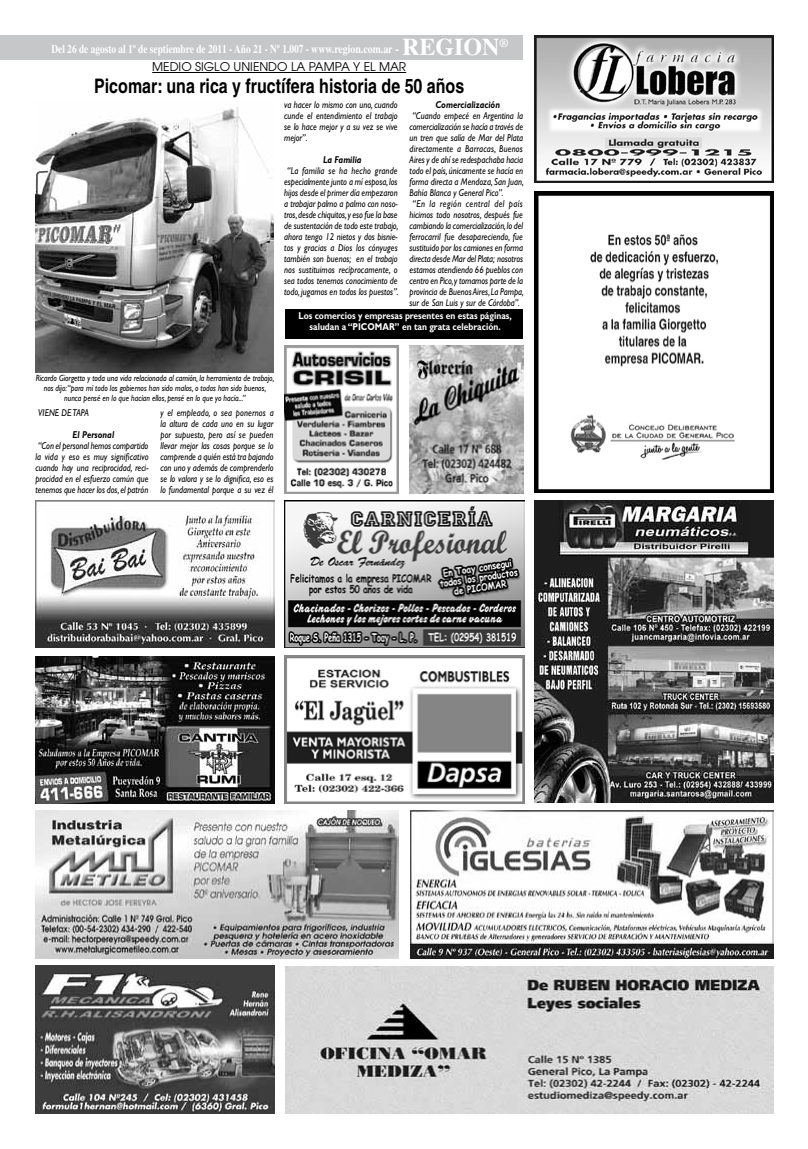
<style>
.page{position:relative;width:808px;height:1149px;background:#fff}
.page>*{position:absolute;margin:0;border:0;box-sizing:border-box;transform-origin:0 0}
.t1{font:700 20px "Helvetica";color:#000;scale:.8 1}
.t2{font:700 12px "Times";color:#fff;scale:.78 1}
.t3{font:12px "Avant Garde";color:#000}
.t4{font:italic 10px/11px "Gill Sans";color:#000;text-align:justify;scale:.85 1}
.t5{font:700 10px/11px "Gill Sans";color:#fff;text-align:center;scale:.85 1}
.t6{font:italic 700 10px "Gill Sans";color:#000;scale:.85 1}
.t7{font:italic 9px/10px "Gill Sans";color:#000;text-align:center;scale:.85 1}
.s1{font-size:24px}
</style>
<div class="page">
<div style="left:0;top:35px;width:523px;height:25px;background:#c6c7c8"></div>
<hr style="left:152px;top:72px;width:254px;height:1px;background:#000">
<img style="left:35px;top:107px;width:239px;height:265px">
<div style="left:285px;top:309px;width:237px;height:29px;background:#000"></div>
<img style="left:410px;top:810px;width:363px;height:147px">
<img style="left:285px;top:346px;width:113px;height:147px">
<img style="left:285px;top:500px;width:239px;height:147px">
<img style="left:35px;top:965px;width:239px;height:147px">
<img style="left:410px;top:346px;width:113px;height:147px">
<img style="left:534px;top:35px;width:239px;height:148px">
<img style="left:534px;top:500px;width:239px;height:302px">
<img style="left:286px;top:966px;width:487px;height:147px">
<img style="left:534px;top:191px;width:239px;height:301px">
<img style="left:35px;top:500px;width:239px;height:147px">
<img style="left:285px;top:655px;width:239px;height:147px">
<img style="left:35px;top:810px;width:364px;height:147px">
<img style="left:35px;top:656px;width:239px;height:147px">
<p class="t2" style="left:51px;top:42px;width:587px">Del 26 de agosto al 1º de septiembre de 2011 - Año 21 - Nº 1.007 - www.region.com.ar - <span class="s1">REGION</span>®</p>
<p class="t3" style="left:152px;top:59px;width:255px">MEDIO SIGLO UNIENDO LA PAMPA Y EL MAR</p>
<h1 class="t1" style="left:94px;top:74px;width:464px">Picomar: una rica y fructífera historia de 50 años</h1>
<p class="t4" style="left:284px;top:99px;width:135px">va hacer lo mismo con uno, cuando cunde el entendimiento el trabajo se lo hace mejor y a su vez se vive mejor”.</p>
<p class="t6" style="left:323px;top:154px;width:47px">La Familia</p>
<p class="t4" style="left:284px;top:165px;width:136px">“La familia se ha hecho grande especialmente junto a mí esposa, los hijos desde el primer día empezaron a trabajar palmo a palmo con noso&shy;tros, desde chiquitos, y eso fue la base de sustentación de todo este trabajo, ahora tengo 12 nietos y dos bisnie&shy;tos y gracias a Dios los cónyuges también son buenos; en el trabajo nos sustituimos recíprocamente, o sea todos tenemos conocimiento de todo, jugamos en todos los puestos”.</p>
<p class="t6" style="left:435px;top:99px;width:78px">Comercialización</p>
<p class="t4" style="left:410px;top:110px;width:136px;text-align:left">“Cuando empecé en Argentina la comercialización se hacía a través de un tren que salía de Mar del Plata directamente a Barracas, Buenos Aires y de ahí se redespachaba hacia todo el país, únicamente se hacía en forma directa a Mendoza, San Juan, Bahía Blanca y General Pico”.<br>“En la región central del país hicimos todo nosotros, después fue cambiando la comercialización, lo del ferrocarril fue desapareciendo, fue sustituido por los camiones en forma directa desde Mar del Plata; nosotros estamos atendiendo 66 pueblos con centro en Pico, y tomamos parte de la provincia de Buenos Aires, La Pampa, sur de San Luis y sur de Córdoba”.</p>
<p class="t7" style="left:36px;top:373px;width:282px">Ricardo Giorgetto y toda una vida relacionada al camión, la herramienta de trabajo, nos dijo: “para mí todo los gobiernos han sido malos, o todos han sido buenos, nunca pensé en lo que hacían ellos, pensé en lo que yo hacía...”</p>
<p class="t4" style="left:38px;top:407px;width:61px">VIENE DE TAPA</p>
<p class="t6" style="left:73px;top:429px;width:51px">El Personal</p>
<p class="t4" style="left:35px;top:440px;width:135px">“Con el personal hemos compartido la vida y eso es muy significativo cuando hay una reciprocidad, reci&shy;procidad en el esfuerzo común que tenemos que hacer los dos, el patrón</p>
<p class="t4" style="left:160px;top:407px;width:135px">y el empleado, o sea ponernos a la altura de cada uno en su lugar por supuesto, pero así se pueden llevar mejor las cosas porque se lo comprende a quién está tra bajando con uno y además de comprenderlo se lo valora y se lo dignifica, eso es lo fundamental porque a su vez él</p>
<p class="t5" style="left:298px;top:310px;width:252px">Los comercios y empresas presentes en estas páginas, saludan a “PICOMAR” en tan grata celebración.</p>
</div>
